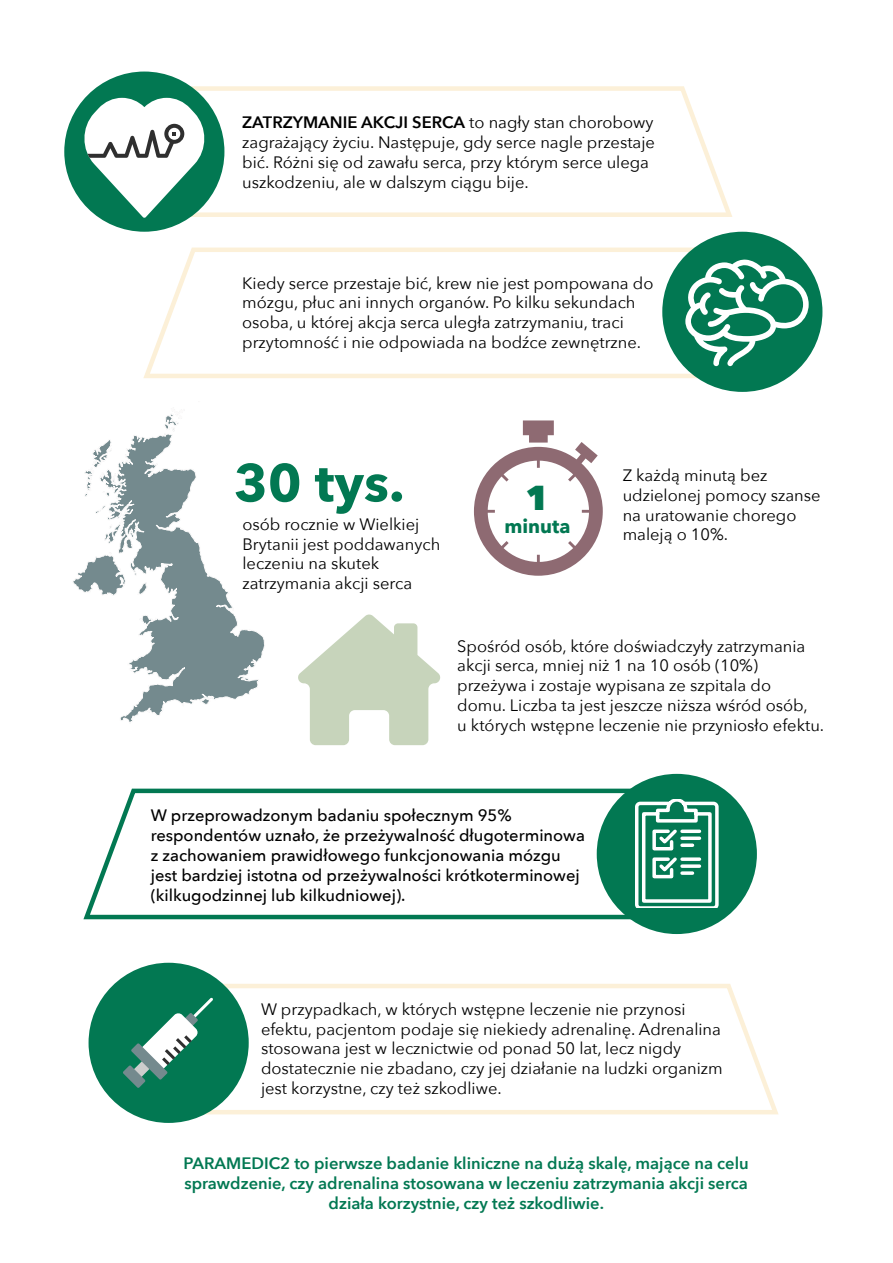
<style>
.page{position:relative;width:893px;height:1263px;background:#fff}
.page>*{position:absolute;margin:0;border:0;box-sizing:border-box;transform-origin:0 0}
.t1{font:700 52.5px "Avenir Next";color:#027852}
.t2{font:800 34.5px "Avenir Next";color:#027852}
.t3{font:700 19.5px "Avenir Next";color:#027852}
.t4{font:16.5px/19.8px "Avenir Next";color:#000}
.t5{font:500 16.5px/19.8px "Avenir Next";color:#000}
.t6{font:600 16.5px/19.8px "Avenir Next";color:#027852;text-align:center}
.s1{font-weight:600}
</style>
<div class="page">
<svg style="left:203px;top:981px;width:576px;height:135px"></svg>
<svg style="left:83px;top:786px;width:551px;height:135px"></svg>
<div style="left:597px;top:774px;width:160px;height:160px;background:#027852;border-radius:50%"></div>
<svg style="left:143px;top:245px;width:555px;height:134px"></svg>
<svg style="left:187px;top:84px;width:545px;height:135px"></svg>
<div style="left:64px;top:72px;width:160px;height:160px;background:#027852;border-radius:50%"></div>
<svg style="left:81px;top:98px;width:126px;height:120px"></svg>
<div style="left:662px;top:232px;width:160px;height:160px;background:#027852;border-radius:50%"></div>
<svg style="left:685px;top:259px;width:124px;height:107px"></svg>
<svg style="left:73px;top:414px;width:192px;height:308px"></svg>
<svg style="left:474px;top:420px;width:129px;height:156px"></svg>
<svg style="left:298px;top:614px;width:143px;height:131px"></svg>
<svg style="left:635px;top:800px;width:84px;height:108px"></svg>
<div style="left:89px;top:963px;width:160px;height:160px;background:#027852;border-radius:50%"></div>
<svg style="left:123px;top:998px;width:90px;height:90px"></svg>
<p class="t4" style="left:242px;top:112px;width:414px"><span class="s1">ZATRZYMANIE AKCJI SERCA</span> to nagły stan chorobowy zagrażający życiu. Następuje, gdy serce nagle przestaje bić. Różni się od zawału serca, przy którym serce ulega uszkodzeniu, ale w dalszym ciągu bije.</p>
<p class="t4" style="left:242px;top:272px;width:413px">Kiedy serce przestaje bić, krew nie jest pompowana do mózgu, płuc ani innych organów. Po kilku sekundach osoba, u której akcja serca uległa zatrzymaniu, traci przytomność i nie odpowiada na bodźce zewnętrzne.</p>
<h1 class="t1" style="left:234px;top:437px;width:172px">30 tys.</h1>
<p class="t4" style="left:242px;top:513px;width:199px">osób rocznie w Wielkiej<br>Brytanii jest poddawanych leczeniu na skutek zatrzymania akcji serca</p>
<h2 class="t2" style="left:525px;top:476px;width:26px">1</h2>
<p class="t3" style="left:504px;top:509px;width:68px">minuta</p>
<p class="t4" style="left:623px;top:465px;width:199px">Z każdą minutą bez udzielonej pomocy szanse na uratowanie chorego maleją o 10%.</p>
<p class="t4" style="left:457px;top:635px;width:368px">Spośród osób, które doświadczyły zatrzymania akcji serca, mniej niż 1 na 10 osób (10%) przeżywa i zostaje wypisana ze szpitala do domu. Liczba ta jest jeszcze niższa wśród osób,<br>u których wstępne leczenie nie przyniosło efektu.</p>
<p class="t5" style="left:151px;top:805px;width:436px">W przeprowadzonym badaniu społecznym 95% respondentów uznało, że przeżywalność długoterminowa z zachowaniem prawidłowego funkcjonowania mózgu jest bardziej istotna od przeżywalności krótkoterminowej (kilkugodzinnej lub kilkudniowej).</p>
<p class="t4" style="left:261px;top:998px;width:463px">W przypadkach, w których wstępne leczenie nie przynosi efektu, pacjentom podaje się niekiedy adrenalinę. Adrenalina stosowana jest w lecznictwie od ponad 50 lat, lecz nigdy dostatecznie nie zbadano, czy jej działanie na ludzki organizm jest korzystne, czy też szkodliwe.</p>
<p class="t6" style="left:183px;top:1153px;width:567px">PARAMEDIC2 to pierwsze badanie kliniczne na dużą skalę, mające na celu sprawdzenie, czy adrenalina stosowana w leczeniu zatrzymania akcji serca działa korzystnie, czy też szkodliwie.</p>
</div>
